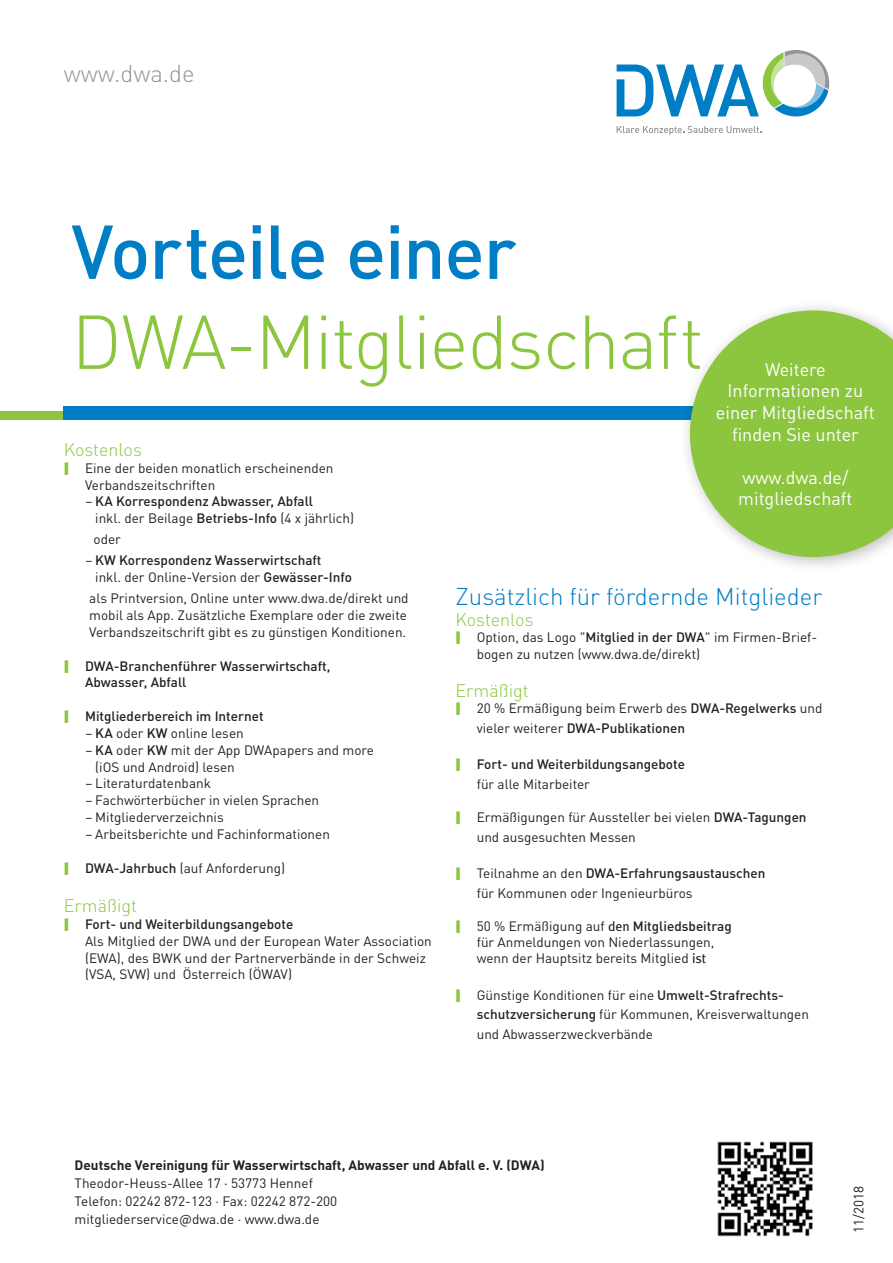
<style>
.page{position:relative;width:893px;height:1263px;background:#fff}
.page>*{position:absolute;margin:0;border:0;box-sizing:border-box;transform-origin:0 0}
.t1{font:300 75px "DINOT";letter-spacing:-.02em;color:#8bc63e}
.t2{font:500 75px "DINOT";letter-spacing:-.02em;color:#007ec5}
.t3{font:300 24px "DINOT";color:#007ec5}
.t4{font:300 24px "DINOT";color:#939598}
.t5{font:18px/21.6px "DINOT";color:#fff;text-align:center}
.t6{font:300 18px "DINOT";color:#8bc63e}
.t7{font:13.5px/16.8px "DINOT";color:#231f20}
.t8{font:500 13.5px/16.8px "DINOT";color:#231f20}
.t9{font:700 13.5px "DINOT";color:#231f20}
.s1{font-weight:400}
.s2{font-weight:500}
.s3{font-family:"Meta Book LF"}
</style>
<div class="page">
<svg style="left:617px;top:126px;width:144px;height:9px"></svg>
<svg style="left:617px;top:50px;width:212px;height:66px"></svg>
<div style="left:0;top:411px;width:64px;height:8px;background:#8bc63e"></div>
<div style="left:64px;top:406px;width:829px;height:13px;background:#007ec5"></div>
<div style="left:679px;top:299px;width:214px;height:275px;background:#231f20;opacity:.3"></div>
<svg style="left:690px;top:310px;width:203px;height:247px;background:#9ccd5b"></svg>
<img style="left:717px;top:1141px;width:96px;height:96px">
<h2 class="t4" style="left:64px;top:55px;width:133px">www.dwa.de</h2>
<h1 class="t2" style="left:71px;top:194px;width:447px">Vorteile einer</h1>
<h1 class="t1" style="left:71px;top:285px;width:634px">DWA-Mitgliedschaft</h1>
<h3 class="t5" style="left:716px;top:357px;width:160px">Weitere<br>Informationen zu einer Mitgliedschaft finden Sie unter</h3>
<h3 class="t5" style="left:738px;top:465px;width:116px;text-align:left">www.dwa.de/ mitgliedschaft</h3>
<h3 class="t6" style="left:64px;top:436px;width:80px">Kostenlos</h3>
<p class="t7" style="left:85px;top:459px;width:250px">Eine der beiden monatlich erscheinenden<br>Verbandszeitschriften</p>
<p class="t8" style="left:95px;top:492px;width:260px;text-indent:-10px"><span class="s1">–</span> KA Korrespondenz Abwasser, Abfall<br><span class="s1">inkl. der Beilage</span> Betriebs-Info <span class="s1">(4 x jährlich)</span></p>
<p class="t7" style="left:94px;top:530px;width:29px">oder</p>
<p class="t8" style="left:95px;top:551px;width:258px;text-indent:-10px"><span class="s1">–</span> KW Korrespondenz Wasserwirtschaft<br><span class="s1">inkl. der Online-Version der</span> Gewässer-Info</p>
<p class="t7" style="left:89px;top:589px;width:321px">als Printversion, Online unter www.dwa.de/direkt und mobil als App. Zusätzliche Exemplare oder die zweite<br>Verbandszeitschrift gibt es zu günstigen Konditionen.</p>
<p class="t8" style="left:85px;top:656px;width:247px">DWA-Branchenführer Wasserwirtschaft,<br>Abwasser, Abfall</p>
<p class="t8" style="left:85px;top:707px;width:180px">Mitgliederbereich im Internet</p>
<p class="t7" style="left:85px;top:724px;width:160px">– <span class="s2">KA</span> oder <span class="s2">KW</span> online lesen</p>
<p class="t7" style="left:95px;top:741px;width:280px;text-indent:-10px">– <span class="s2">KA</span> oder <span class="s2">KW</span> mit der App DWApapers and more (iOS und Android) lesen</p>
<p class="t7" style="left:85px;top:774px;width:127px">– Literaturdatenbank</p>
<p class="t7" style="left:85px;top:791px;width:236px">– Fachwörterbücher in vielen Sprachen</p>
<p class="t7" style="left:85px;top:808px;width:140px">– Mitgliederverzeichnis</p>
<p class="t7" style="left:85px;top:825px;width:246px">– Arbeitsberichte und Fachinformationen</p>
<p class="t7" style="left:85px;top:858px;width:202px"><span class="s2">DWA-Jahrbuch</span> (auf Anforderung)</p>
<h3 class="t6" style="left:64px;top:892px;width:75px">Ermäßigt</h3>
<p class="t8" style="left:85px;top:915px;width:210px">Fort- und Weiterbildungsangebote</p>
<p class="t7" style="left:85px;top:932px;width:348px">Als Mitglied der DWA und der European Water Association (EWA), des BWK und der Partnerverbände in der Schweiz (VSA, SVW) und Österreich (ÖWAV)</p>
<h2 class="t3" style="left:455px;top:578px;width:368px">Zusätzlich für fördernde Mitglieder</h2>
<h3 class="t6" style="left:455px;top:606px;width:80px">Kostenlos</h3>
<p class="t7" style="left:477px;top:629px;width:342px;line-height:16.2px">Option, das Logo "<span class="s2">Mitglied in der DWA</span>" im Firmen-Brief&shy;bogen zu nutzen (www.dwa.de/direkt)</p>
<h3 class="t6" style="left:455px;top:677px;width:75px">Ermäßigt</h3>
<p class="t7" style="left:477px;top:698px;width:347px;line-height:19.5px">20 % Ermäßigung beim Erwerb des <span class="s2">DWA-Regelwerks</span> und vieler weiterer <span class="s2">DWA-Publikationen</span></p>
<p class="t8" style="left:477px;top:755px;width:210px">Fort- und Weiterbildungsangebote</p>
<p class="t7" style="left:477px;top:775px;width:115px">für alle Mitarbeiter</p>
<p class="t7" style="left:477px;top:807px;width:331px;line-height:19.5px">Ermäßigungen für Aussteller bei vielen <span class="s2">DWA-Tagungen </span>und ausgesuchten Messen</p>
<p class="t7" style="left:477px;top:863px;width:290px;line-height:19.5px">Teilnahme an den <span class="s2">DWA-Erfahrungsaustauschen </span>für Kommunen oder Ingenieurbüros</p>
<p class="t7" style="left:477px;top:917px;width:257px;line-height:16.2px">50 % Ermäßigung auf <span class="s3">den</span> <span class="s2">Mitgliedsbeitrag </span>für Anmeldungen von Niederlassungen, wenn der Hauptsitz bereits Mitglied <span class="s3">ist</span></p>
<p class="t7" style="left:477px;top:984px;width:334px;line-height:19.5px">Günstige Konditionen für eine <span class="s2">Umwelt-Strafrechts&shy;schutzversicherung</span> für Kommunen, Kreisverwaltungen und Abwasserzweckverbände</p>
<p class="t9" style="left:75px;top:1155px;width:471px">Deutsche Vereinigung für Wasserwirtschaft, Abwasser und Abfall e. V. (DWA)</p>
<p class="t7" style="left:75px;top:1173px;width:264px;line-height:18px">Theodor-Heuss-Allee 17 · 53773 Hennef<br>Telefon: 02242 872-123 · Fax: 02242 872-200 mitgliederservice@dwa.de · www.dwa.de</p>
<p class="t7" style="left:849px;top:1233px;width:49px;rotate:-90deg">11/2018</p>
</div>
